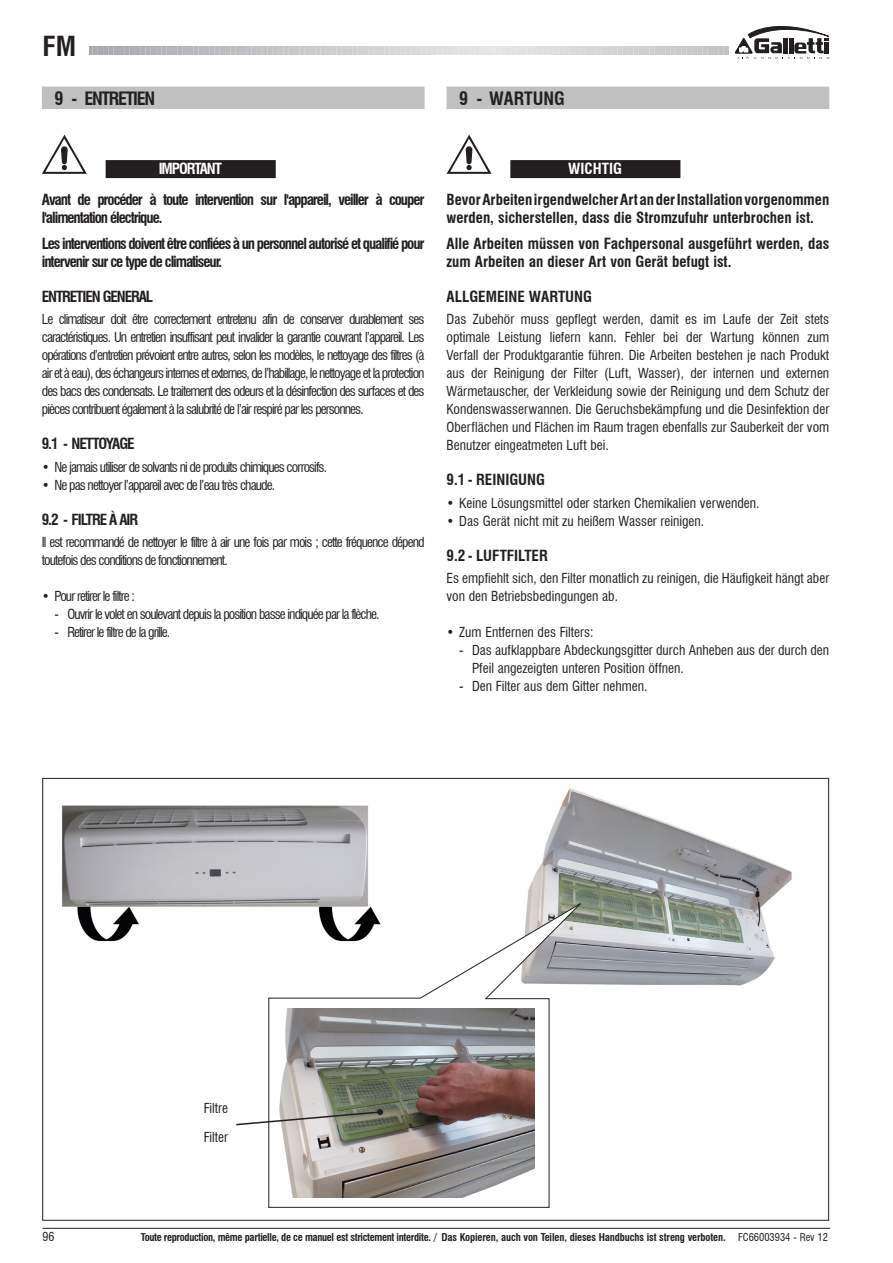
<style>
.page{position:relative;width:893px;height:1263px;background:#fff}
.page>*{position:absolute;margin:0;border:0;box-sizing:border-box;transform-origin:0 0}
.t1{font:700 condensed 27px "Swiss 721 BT";color:#231f20}
.t2{font:700 condensed 18px "Swiss 721 BT";letter-spacing:-.07em;color:#231f20}
.t3{font:700 condensed 18px "Swiss 721 BT";color:#231f20}
.t4{font:700 condensed 15px/30.8px "Swiss 721 BT";color:#231f20}
.t5{font:700 condensed 15px/30.8px "Swiss 721 BT";letter-spacing:-.07em;color:#231f20}
.t6{font:condensed 13.5px/18px "Swiss 721 BT";color:#231f20;text-align:justify}
.t7{font:condensed 13.5px/18px "Swiss 721 BT";letter-spacing:-.07em;color:#231f20}
.t8{font:condensed 12px "Swiss 721 BT";color:#231f20}
.t9{font:700 condensed 10.5px "Swiss 721 BT";letter-spacing:-.03em;color:#231f20}
.s1{color:#fff}
.s2{font-weight:400}
</style>
<div class="page">
<svg style="left:90px;top:47px;width:639px;height:8px"></svg>
<svg style="left:735px;top:26px;width:94px;height:33px"></svg>
<hr style="left:43px;top:1228px;width:787px;height:1px;background:#231f20">
<img style="left:61px;top:805px;width:307px;height:137px">
<img style="left:527px;top:788px;width:265px;height:198px">
<svg style="left:268px;top:900px;width:317px;height:308px"></svg>
<img style="left:276px;top:1009px;width:259px;height:188px">
<svg style="left:236px;top:1109px;width:147px;height:17px"></svg>
<div style="left:447px;top:87px;width:382px;height:22px;background:#c0c0c0"></div>
<div style="left:510px;top:160px;width:170px;height:18px;background:#231f20"></div>
<svg style="left:447px;top:135px;width:45px;height:39px"></svg>
<div style="left:42px;top:87px;width:383px;height:22px;background:#c0c0c0"></div>
<div style="left:106px;top:160px;width:170px;height:18px;background:#231f20"></div>
<svg style="left:42px;top:135px;width:45px;height:39px"></svg>
<h1 class="t1" style="left:43px;top:30px;width:35px">FM</h1>
<p class="t2" style="left:55px;top:87px;width:102px">9 - ENTRETIEN</p>
<p class="t3" style="left:459px;top:87px;width:107px">9 - WARTUNG</p>
<p class="t5" style="left:42px;top:153px;width:384px;text-indent:117px"><span class="s1">IMPORTANT<br></span>Avant de procéder à toute intervention sur l'appareil, veiller à couper</p>
<p class="t5" style="left:42px;top:204px;width:384px;line-height:26.5px">l'alimentation électrique.<br>Les interventions doivent être confiées à un personnel autorisé et qualifié pour</p>
<p class="t5" style="left:42px;top:246px;width:182px">intervenir sur ce type de climatiseur.</p>
<p class="t5" style="left:42px;top:281px;width:113px">ENTRETIEN GENERAL</p>
<p class="t6" style="left:42px;top:310px;width:384px">Le climatiseur doit être correctement entretenu afin de conserver durablement ses caractéristiques. Un entretien insuffisant peut invalider la garantie couvrant l’appareil. Les opérations d’entretien prévoient entre autres, selon les modèles, le nettoyage des filtres (à air et à eau), des échangeurs internes et externes, de l’habillage, le nettoyage et la protection des bacs des condensats. Le traitement des odeurs et la désinfection des surfaces et des pièces contribuent également à la salubrité de l’air respiré par les personnes.</p>
<p class="t5" style="left:42px;top:429px;width:94px">9.1 - NETTOYAGE</p>
<p class="t7" style="left:42px;top:458px;width:287px">• Ne jamais utiliser de solvants ni de produits chimiques corrosifs.</p>
<p class="t7" style="left:42px;top:476px;width:235px">• Ne pas nettoyer l’appareil avec de l’eau très chaude.</p>
<p class="t5" style="left:42px;top:504px;width:98px">9.2 - FILTRE À AIR</p>
<p class="t7" style="left:42px;top:533px;width:384px">Il est recommandé de nettoyer le filtre à air une fois par mois ; cette fréquence dépend toutefois des conditions de fonctionnement.</p>
<p class="t7" style="left:42px;top:587px;width:95px">• Pour retirer le filtre :</p>
<p class="t7" style="left:55px;top:605px;width:327px">- Ouvrir le volet en soulevant depuis la position basse indiquée par la flèche.</p>
<p class="t7" style="left:55px;top:623px;width:117px">- Retirer le filtre de la grille.</p>
<p class="t4" style="left:447px;top:153px;width:384px;text-indent:122px"><span class="s1">WICHTIG<br></span>Bevor Arbeiten irgendwelcher Art an der Installation vorgenommen</p>
<p class="t4" style="left:447px;top:204px;width:384px;line-height:26.5px">werden, sicherstellen, dass die Stromzufuhr unterbrochen ist.<br>Alle Arbeiten müssen von Fachpersonal ausgeführt werden, das</p>
<p class="t4" style="left:447px;top:246px;width:286px">zum Arbeiten an dieser Art von Gerät befugt ist.</p>
<p class="t4" style="left:447px;top:281px;width:147px">ALLGEMEINE WARTUNG</p>
<p class="t6" style="left:447px;top:310px;width:384px">Das Zubehör muss gepflegt werden, damit es im Laufe der Zeit stets optimale Leistung liefern kann. Fehler bei der Wartung können zum Verfall der Produktgarantie führen. Die Arbeiten bestehen je nach Produkt aus der Reinigung der Filter (Luft, Wasser), der internen und externen Wärmetauscher, der Verkleidung sowie der Reinigung und dem Schutz der Kondenswasserwannen. Die Geruchsbekämpfung und die Desinfektion der Oberflächen und Flächen im Raum tragen ebenfalls zur Sauberkeit der vom Benutzer eingeatmeten Luft bei.</p>
<p class="t4" style="left:447px;top:465px;width:100px">9.1 - REINIGUNG</p>
<p class="t6" style="left:447px;top:494px;width:314px">• Keine Lösungsmittel oder starken Chemikalien verwenden.</p>
<p class="t6" style="left:447px;top:512px;width:259px">• Das Gerät nicht mit zu heißem Wasser reinigen.</p>
<p class="t4" style="left:447px;top:540px;width:103px">9.2 - LUFTFILTER</p>
<p class="t6" style="left:447px;top:569px;width:384px">Es empfiehlt sich, den Filter monatlich zu reinigen, die Häufigkeit hängt aber von den Betriebsbedingungen ab.</p>
<p class="t6" style="left:447px;top:623px;width:148px">• Zum Entfernen des Filters:</p>
<p class="t6" style="left:472px;top:641px;width:359px;text-indent:-13px">- Das aufklappbare Abdeckungsgitter durch Anheben aus der durch den<br>Pfeil angezeigten unteren Position öffnen.</p>
<p class="t6" style="left:459px;top:677px;width:190px">- Den Filter aus dem Gitter nehmen.</p>
<p class="t6" style="left:204px;top:1099px;width:26px">Filtre</p>
<p class="t6" style="left:204px;top:1128px;width:26px">Filter</p>
<p class="t8" style="left:43px;top:1230px;width:13px">96</p>
<p class="t9" style="left:141px;top:1230px;width:689px">Toute reproduction, même partielle, de ce manuel est strictement interdite. / Das Kopieren, auch von Teilen, dieses Handbuchs ist streng verboten. <span class="s2">FC66003934 - Rev 12</span></p>
</div>
